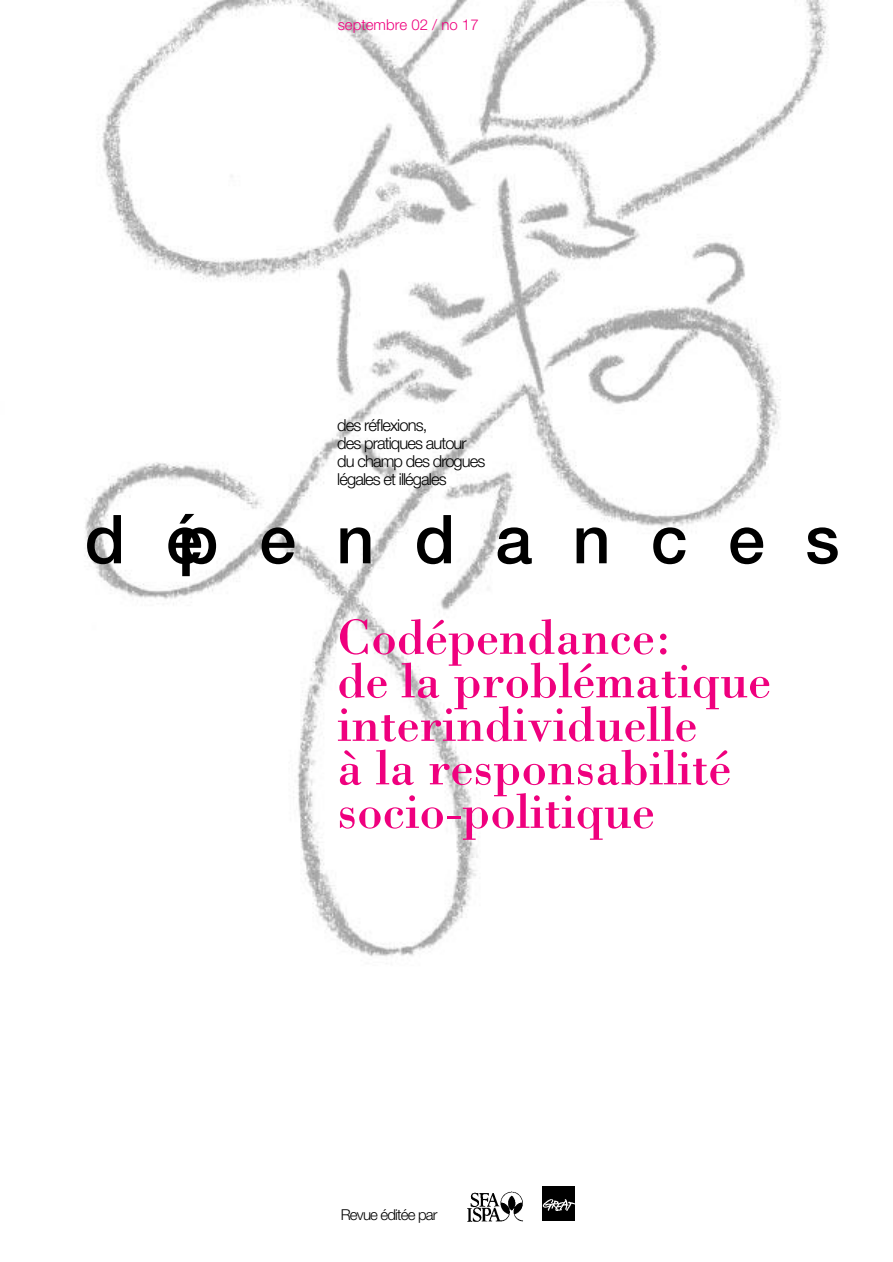
<style>
.page{position:relative;width:893px;height:1262px;background:#fff}
.page>*{position:absolute;margin:0;border:0;box-sizing:border-box;transform-origin:0 0}
.t1{font:500 67.5px "Helvetica Neue";letter-spacing:.61em;color:#000}
.t2{font:51px/43.5px "Bodoni";color:#ef007e}
.t3{font:300 16.5px/18px "Helvetica Neue";letter-spacing:-.055em;color:#000}
.t4{font:300 15px "Helvetica Neue";color:#ef007e}
.t5{font:300 15px "Helvetica Neue";letter-spacing:-.055em;color:#000}
</style>
<div class="page">
<img style="left:85px;top:0;width:743px;height:957px">
<img style="left:542px;top:1186px;width:32px;height:34px">
<img style="left:467px;top:1191px;width:56px;height:31px">
<p class="t4" style="left:338px;top:19px;width:142px">septembre 02 / no 17</p>
<p class="t3" style="left:337px;top:418px;width:150px">des réflexions,<br>des pratiques autour du champ des drogues légales et illégales</p>
<h1 class="t1" style="left:85px;top:515px;width:756px">dépendances</h1>
<p class="t2" style="left:337px;top:620px;width:435px">Codépendance:<br>de la problématique interindividuelle<br>à la responsabilité socio-politique</p>
<p class="t5" style="left:341px;top:1208px;width:98px">Revue éditée par</p>
</div>
